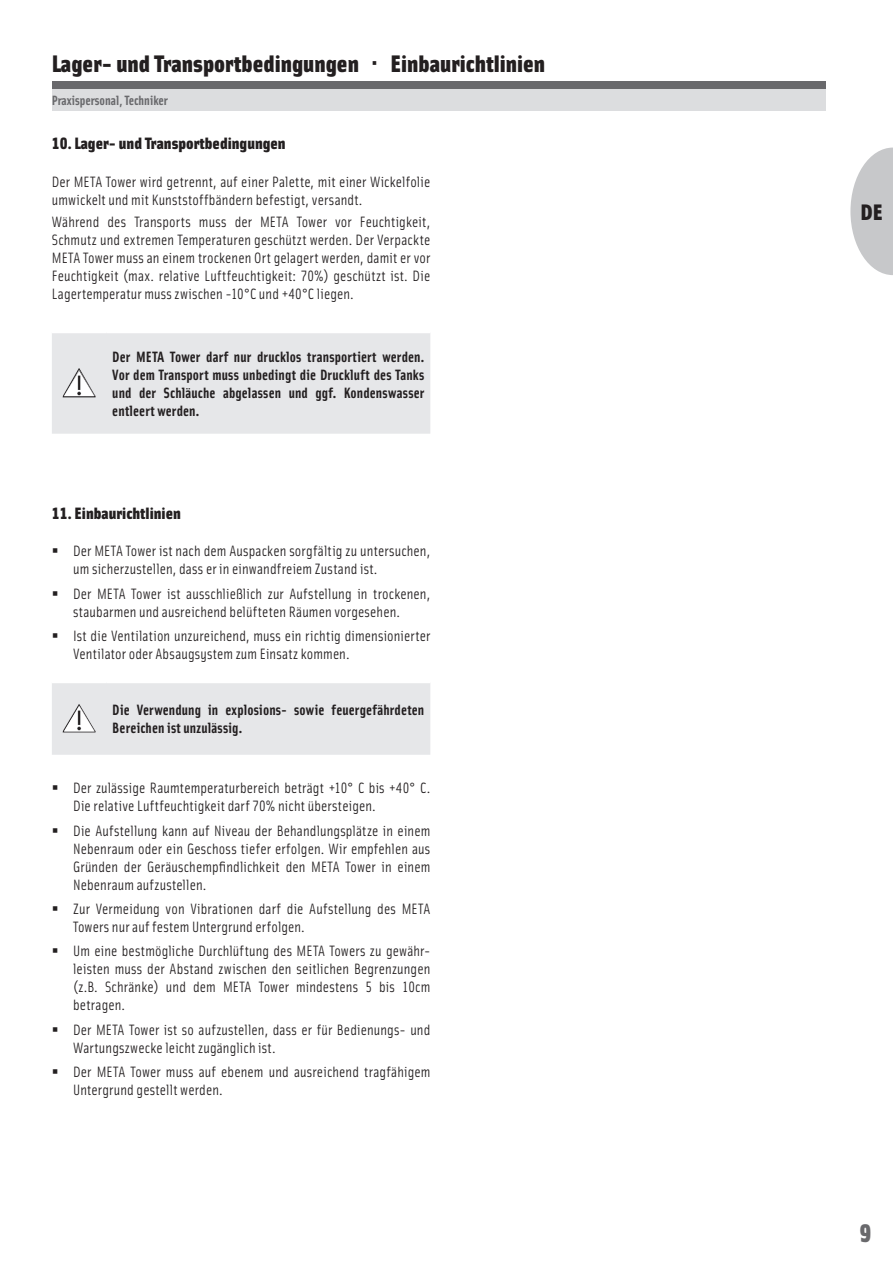
<style>
.page{position:relative;width:893px;height:1263px;background:#fff}
.page>*{position:absolute;margin:0;border:0;box-sizing:border-box;transform-origin:0 0}
.t1{font:25.5px "Solex Black Lining";color:#69696c}
.t2{font:24px "Solex Black Lining";color:#231f20}
.t3{font:22.5px "Solex Black Lining";color:#231f20}
.t4{font:16.5px "Solex Black Lining";color:#231f20}
.t5{font:15px/18px "Solex Regular Lining";letter-spacing:.01em;color:#231f20}
.t6{font:15px/18px "Solex Bold Lining";letter-spacing:.01em;color:#231f20;text-align:justify}
.t7{font:13.5px "Solex Bold Lining";color:#69696c}
</style>
<div class="page">
<svg style="left:850px;top:148px;width:43px;height:127px"></svg>
<div style="left:52px;top:81px;width:774px;height:8px;background:#69696c"></div>
<div style="left:52px;top:89px;width:774px;height:22px;background:#dcdddf"></div>
<div style="left:52px;top:333px;width:378px;height:101px;background:#e6e7e9"></div>
<img style="left:63px;top:368px;width:33px;height:30px">
<img style="left:64px;top:370px;width:31px;height:26px">
<div style="left:52px;top:683px;width:378px;height:72px;background:#e6e7e9"></div>
<img style="left:63px;top:703px;width:33px;height:31px">
<img style="left:64px;top:706px;width:31px;height:25px">
<h2 class="t2" style="left:52px;top:47px;width:309px">Lager- und Transportbedingungen</h2>
<h2 class="t2" style="left:390px;top:47px;width:156px">Einbaurichtlinien</h2>
<p class="t7" style="left:52px;top:91px;width:117px">Praxispersonal, Techniker</p>
<p class="t4" style="left:52px;top:132px;width:235px">10. Lager- und Transportbedingungen</p>
<p class="t5" style="left:52px;top:172px;width:380px">Der META Tower wird getrennt, auf einer Palette, mit einer Wickelfolie umwickelt und mit Kunststoffbändern befestigt, versandt.</p>
<p class="t5" style="left:52px;top:212px;width:380px;text-align:justify">Während des Transports muss der META Tower vor Feuchtigkeit, Schmutz und extremen Temperaturen geschützt werden. Der Verpackte META Tower muss an einem trockenen Ort gelagert werden, damit er vor Feuchtigkeit (max. relative Luftfeuchtigkeit: 70%) geschützt ist. Die Lagertemperatur muss zwischen -10°C und +40°C liegen.</p>
<p class="t6" style="left:112px;top:347px;width:314px">Der META Tower darf nur drucklos transportiert werden.<br>Vor dem Transport muss unbedingt die Druckluft des Tanks und der Schläuche abgelassen und ggf. Kondenswasser entleert werden.</p>
<p class="t4" style="left:52px;top:501px;width:131px">11. Einbaurichtlinien</p>
<p class="t5" style="left:73px;top:541px;width:359px;text-indent:-21px">▪ Der META Tower ist nach dem Auspacken sorgfältig zu untersuchen, um sicherzustellen, dass er in einwandfreiem Zustand ist.</p>
<p class="t5" style="left:73px;top:584px;width:359px;text-indent:-21px">▪ Der META Tower ist ausschließlich zur Aufstellung in trockenen, staubarmen und ausreichend belüfteten Räumen vorgesehen.</p>
<p class="t5" style="left:73px;top:626px;width:359px;text-indent:-21px">▪ Ist die Ventilation unzureichend, muss ein richtig dimensionierter<br>Ventilator oder Absaugsystem zum Einsatz kommen.</p>
<p class="t6" style="left:112px;top:700px;width:313px">Die Verwendung in explosions- sowie feuergefährdeten<br>Bereichen ist unzulässig.</p>
<p class="t5" style="left:73px;top:778px;width:359px;text-indent:-21px">▪ Der zulässige Raumtemperaturbereich beträgt +10° C bis +40° C.<br>Die relative Luftfeuchtigkeit darf 70% nicht übersteigen.</p>
<p class="t5" style="left:73px;top:821px;width:359px;text-align:justify;text-indent:-21px">▪ Die Aufstellung kann auf Niveau der Behandlungsplätze in einem Nebenraum oder ein Geschoss tiefer erfolgen. Wir empfehlen aus Gründen der Geräuschempfindlichkeit den META Tower in einem Nebenraum aufzustellen.</p>
<p class="t5" style="left:73px;top:899px;width:359px;text-indent:-21px">▪ Zur Vermeidung von Vibrationen darf die Aufstellung des META<br>Towers nur auf festem Untergrund erfolgen.</p>
<p class="t5" style="left:73px;top:942px;width:359px;text-align:justify;text-indent:-21px">▪ Um eine bestmögliche Durchlüftung des META Towers zu gewähr&shy;leisten muss der Abstand zwischen den seitlichen Begrenzungen (z.B. Schränke) und dem META Tower mindestens 5 bis 10cm betragen.</p>
<p class="t5" style="left:73px;top:1020px;width:359px;text-indent:-21px">▪ Der META Tower ist so aufzustellen, dass er für Bedienungs- und<br>Wartungszwecke leicht zugänglich ist.</p>
<p class="t5" style="left:73px;top:1062px;width:359px;text-indent:-21px">▪ Der META Tower muss auf ebenem und ausreichend tragfähigem<br>Untergrund gestellt werden.</p>
<h3 class="t3" style="left:860px;top:197px;width:24px">DE</h3>
<h1 class="t1" style="left:859px;top:1215px;width:14px">9</h1>
</div>
